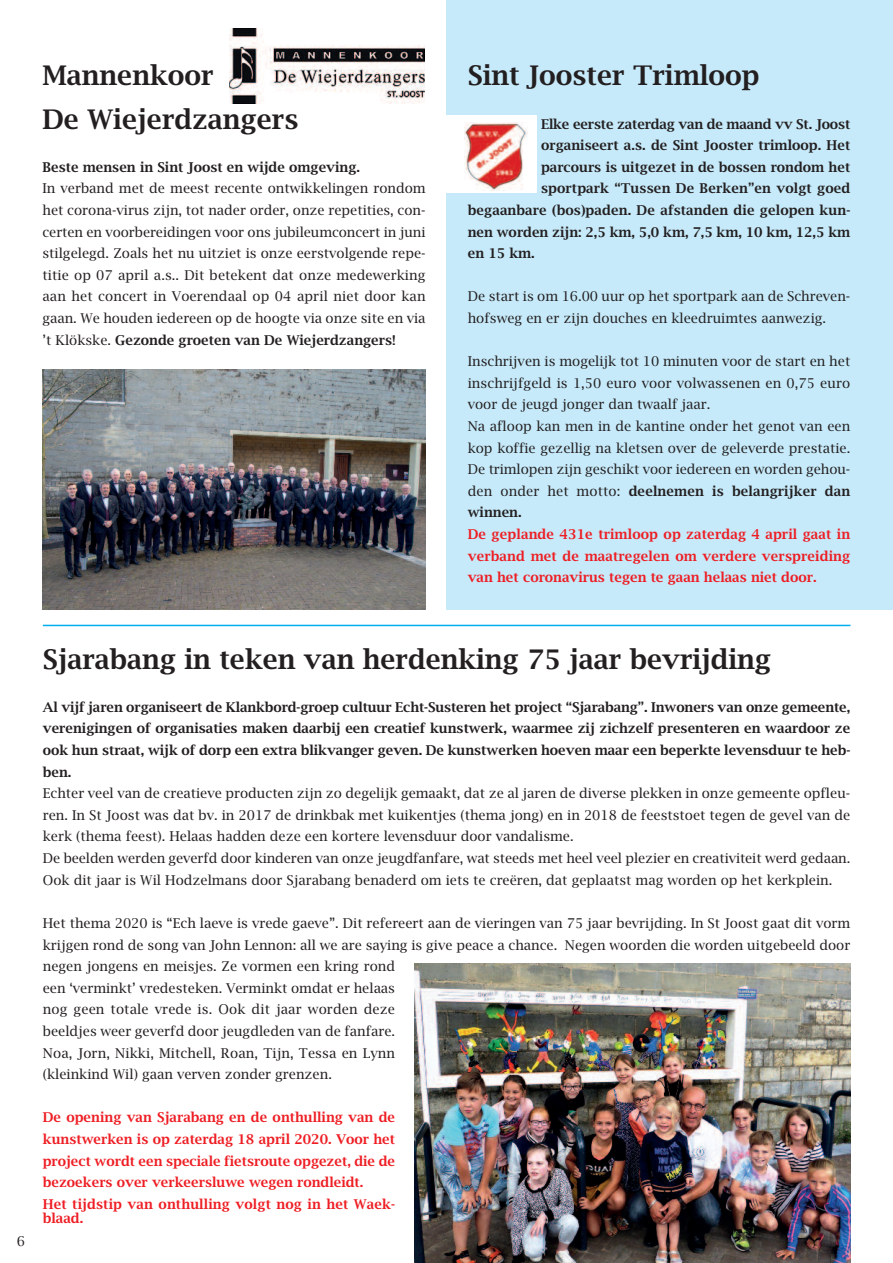
<style>
.page{position:relative;width:893px;height:1263px;background:#fff}
.page>*{position:absolute;margin:0;border:0;box-sizing:border-box;transform-origin:0 0}
.t1{font:600 27px/43.2px "Lucida Bright";color:#231f20}
.t2{font:13.5px/21.6px "Lucida Bright";color:#231f20}
.t3{font:600 13.5px/21.6px "Lucida Bright";color:#231f20;text-align:justify}
.t4{font:600 13.5px/21.6px "Lucida Bright";color:#ee1d23;text-align:justify}
.s1{font-weight:600}
</style>
<div class="page">
<div style="left:447px;top:0;width:446px;height:610px;background:#c6eafa"></div>
<div style="left:446px;top:115px;width:91px;height:78px;background:#fff"></div>
<img style="left:465px;top:123px;width:62px;height:68px">
<img style="left:43px;top:369px;width:383px;height:241px">
<img style="left:230px;top:29px;width:195px;height:75px">
<hr style="left:43px;top:625px;width:807px;height:1px;background:#00aeef">
<img style="left:415px;top:964px;width:436px;height:299px">
<h1 class="t1" style="left:43px;top:54px;width:258px">Mannenkoor<br>De Wiejerdzangers</h1>
<p class="t3" style="left:43px;top:156px;width:319px">Beste mensen in Sint Joost en wijde omgeving.</p>
<p class="t2" style="left:43px;top:178px;width:385px;text-align:justify">In verband met de meest recente ontwikkelingen rondom het corona-virus zijn, tot nader order, onze repetities, con&shy;certen en voorbereidingen voor ons jubileumconcert in juni stilgelegd. Zoals het nu uitziet is onze eerstvolgende repe&shy;titie op 07 april a.s.. Dit betekent dat onze medewerking aan het concert in Voerendaal op 04 april niet door kan gaan. We houden iedereen op de hoogte via onze site en via ’t Klökske. <span class="s1">Gezonde groeten van De Wiejerdzangers!</span></p>
<h1 class="t1" style="left:468px;top:54px;width:293px">Sint Jooster Trimloop</h1>
<p class="t3" style="left:541px;top:113px;width:311px">Elke eerste zaterdag van de maand vv St. Joost</p>
<p class="t3" style="left:541px;top:135px;width:311px">organiseert a.s. de Sint Jooster trimloop. Het</p>
<p class="t3" style="left:541px;top:156px;width:311px">parcours is uitgezet in de bossen rondom het</p>
<p class="t3" style="left:541px;top:178px;width:311px">sportpark “Tussen De Berken”en volgt goed</p>
<p class="t3" style="left:468px;top:200px;width:384px">begaanbare (bos)paden. De afstanden die gelopen kun-</p>
<p class="t3" style="left:468px;top:221px;width:384px">nen worden zijn: 2,5 km, 5,0 km, 7,5 km, 10 km, 12,5 km</p>
<p class="t3" style="left:468px;top:243px;width:69px">en 15 km.</p>
<p class="t2" style="left:468px;top:286px;width:384px">De start is om 16.00 uur op het sportpark aan de Schreven&shy;hofsweg en er zijn douches en kleedruimtes aanwezig.</p>
<p class="t2" style="left:468px;top:351px;width:384px">Inschrijven is mogelijk tot 10 minuten voor de start en het inschrijfgeld is 1,50 euro voor volwassenen en 0,75 euro voor de jeugd jonger dan twaalf jaar.<br>Na afloop kan men in de kantine onder het genot van een kop koffie gezellig na kletsen over de geleverde prestatie.<br>De trimlopen zijn geschikt voor iedereen en worden gehou&shy;den onder het motto: <span class="s1">deelnemen is belangrijker dan winnen.</span></p>
<p class="t4" style="left:468px;top:524px;width:384px">De geplande 431e trimloop op zaterdag 4 april gaat in verband met de maatregelen om verdere verspreiding van het coronavirus tegen te gaan helaas niet door.</p>
<p class="t2" style="left:17px;top:1230px;width:10px">6</p>
<h1 class="t1" style="left:43px;top:638px;width:730px">Sjarabang in teken van herdenking 75 jaar bevrijding</h1>
<p class="t3" style="left:43px;top:696px;width:809px">Al vijf jaren organiseert de Klankbord-groep cultuur Echt-Susteren het project “Sjarabang”. Inwoners van onze gemeente, verenigingen of organisaties maken daarbij een creatief kunstwerk, waarmee zij zichzelf presenteren en waardoor ze ook hun straat, wijk of dorp een extra blikvanger geven. De kunstwerken hoeven maar een beperkte levensduur te heb&shy;ben.</p>
<p class="t2" style="left:43px;top:783px;width:809px">Echter veel van de creatieve producten zijn zo degelijk gemaakt, dat ze al jaren de diverse plekken in onze gemeente opfleu&shy;ren. In St Joost was dat bv. in 2017 de drinkbak met kuikentjes (thema jong) en in 2018 de feeststoet tegen de gevel van de kerk (thema feest). Helaas hadden deze een kortere levensduur door vandalisme.<br>De beelden werden geverfd door kinderen van onze jeugdfanfare, wat steeds met heel veel plezier en creativiteit werd gedaan.<br>Ook dit jaar is Wil Hodzelmans door Sjarabang benaderd om iets te creëren, dat geplaatst mag worden op het kerkplein.</p>
<p class="t2" style="left:43px;top:912px;width:809px">Het thema 2020 is “Ech laeve is vrede gaeve”. Dit refereert aan de vieringen van 75 jaar bevrijding. In St Joost gaat dit vorm krijgen rond de song van John Lennon: all we are saying is give peace a chance. Negen woorden die worden uitgebeeld door negen jongens en meisjes. Ze vormen een kring rond<br>een ‘verminkt’ vredesteken. Verminkt omdat er helaas<br>nog geen totale vrede is. Ook dit jaar worden deze<br>beeldjes weer geverfd door jeugdleden van de fanfare.<br>Noa, Jorn, Nikki, Mitchell, Roan, Tijn, Tessa en Lynn<br>(kleinkind Wil) gaan verven zonder grenzen.</p>
<p class="t4" style="left:43px;top:1107px;width:354px;text-align:left">De opening van Sjarabang en de onthulling van de kunstwerken is op zaterdag 18 april 2020. Voor het project wordt een speciale fietsroute opgezet, die de bezoekers over verkeersluwe wegen rondleidt.<br>Het tijdstip van onthulling volgt nog in het Waek-</p>
<p class="t4" style="left:43px;top:1208px;width:42px">blaad.</p>
</div>
